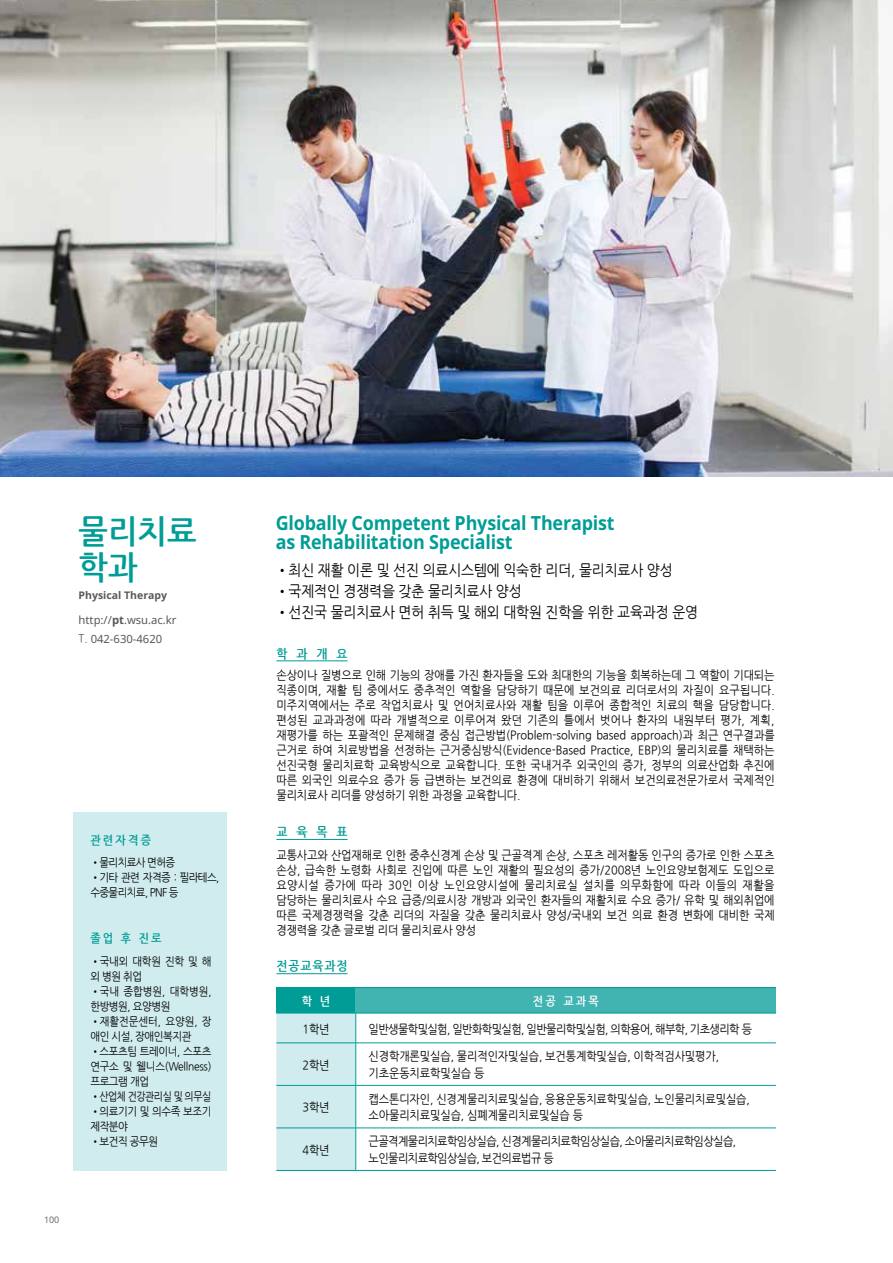
<style>
.page{position:relative;width:893px;height:1263px;background:#fff}
.page>*{position:absolute;margin:0;border:0;box-sizing:border-box;transform-origin:0 0}
.t1{font:700 33px/36px "Nanum Gothic";color:#009d96;scale:.95 1}
.t2{font:700 19.5px/19.5px "Noto Sans UI";letter-spacing:-.01em;color:#009d96;scale:.92 1}
.t3{font:15px "Nanum Gothic";letter-spacing:-.01em;color:#000;scale:.92 1}
.t4{font:700 12.75px "Nanum Gothic";letter-spacing:.77em;color:#009d96;scale:.92 1}
.t5{font:12px/15px "Nanum Gothic";letter-spacing:-.01em;color:#000;text-align:justify;scale:.92 1}
.t6{font:12px/16.5px "Nanum Gothic";letter-spacing:-.05em;color:#000;scale:.92 1}
.t7{font:700 12px "Nanum Gothic";letter-spacing:.2em;color:#009d96;scale:.92 1}
.t8{font:700 12px "Nanum Gothic";color:#fff;scale:.92 1}
.t9{font:11.25px/15px "Nanum Gothic";letter-spacing:-.04em;color:#000;text-align:justify;scale:.92 1}
.t10{font:11.25px/15px "Nanum Gothic";letter-spacing:-.02em;color:#000;scale:.92 1}
.t11{font:11.25px/15px "Nanum Gothic";letter-spacing:-.06em;color:#000;scale:.92 1}
.t12{font:11.25px/18.8px "Noto Sans";color:#58595b}
.t13{font:11.25px/15px "Nanum Gothic";letter-spacing:-.005em;color:#000;scale:.92 1}
.t14{font:700 10.5px "Noto Sans";color:#58595b}
.t15{font:9px "Noto Sans";color:#6d6e71}
.s1{font-weight:700}
.s2{font-family:"Nanum Gothic"}
</style>
<div class="page">
<img style="left:0;top:0;width:893px;height:476px">
<hr style="left:276px;top:660px;width:72px;height:1px;background:#009d96">
<hr style="left:276px;top:839px;width:72px;height:1px;background:#009d96">
<hr style="left:276px;top:973px;width:72px;height:1px;background:#009d96">
<div style="left:276px;top:987px;width:80px;height:26px;background:#009d96"></div>
<div style="left:356px;top:987px;width:420px;height:26px;background:#41b3b0"></div>
<div style="left:276px;top:1014px;width:79px;height:156px;background:#d1ecee"></div>
<svg style="left:356px;top:1014px;width:420px;height:156px"></svg>
<hr style="left:355px;top:1013px;width:1px;height:30px;background:#009d96">
<hr style="left:355px;top:1043px;width:1px;height:42px;background:#009d96">
<hr style="left:355px;top:1085px;width:1px;height:43px;background:#009d96">
<hr style="left:355px;top:1128px;width:1px;height:42px;background:#009d96">
<hr style="left:356px;top:987px;width:420px;height:1px;background:#009d96">
<hr style="left:276px;top:1170px;width:80px;height:1px;background:#009d96">
<hr style="left:356px;top:1170px;width:420px;height:1px;background:#009d96">
<hr style="left:276px;top:1013px;width:80px;height:1px;background:#009d96">
<hr style="left:356px;top:1013px;width:420px;height:1px;background:#009d96">
<hr style="left:276px;top:1042px;width:80px;height:1px;background:#009d96">
<hr style="left:356px;top:1042px;width:420px;height:1px;background:#009d96">
<hr style="left:276px;top:1085px;width:80px;height:1px;background:#009d96">
<hr style="left:356px;top:1085px;width:420px;height:1px;background:#009d96">
<hr style="left:276px;top:1128px;width:80px;height:1px;background:#009d96">
<hr style="left:356px;top:1128px;width:420px;height:1px;background:#009d96">
<div style="left:74px;top:812px;width:153px;height:358px;background:#d1ecee"></div>
<h1 class="t1" style="left:79px;top:514px;width:126px">물리치료 학과</h1>
<p class="t14" style="left:79px;top:588px;width:90px">Physical Therapy</p>
<p class="t12" style="left:79px;top:611px;width:99px">http://<span class="s1">pt</span>.wsu.ac.kr<br><span class="s2">T.</span> 042-630-4620</p>
<p class="t15" style="left:44px;top:1213px;width:17px">100</p>
<p class="t7" style="left:90px;top:834px;width:68px">관련자격증</p>
<p class="t11" style="left:90px;top:855px;width:94px">•물리치료사 면허증</p>
<p class="t11" style="left:90px;top:870px;width:142px">•기타 관련 자격증 : 필라테스, 수중물리치료, PNF 등</p>
<p class="t7" style="left:90px;top:932px;width:79px">졸업 후 진로</p>
<p class="t10" style="left:90px;top:954px;width:133px">•국내외 대학원 진학 및 해 외 병원 취업</p>
<p class="t13" style="left:90px;top:984px;width:133px">•국내 종합병원, 대학병원, 한방병원, 요양병원</p>
<p class="t10" style="left:90px;top:1014px;width:133px">•재활전문센터, 요양원, 장 애인 시설, 장애인복지관</p>
<p class="t9" style="left:90px;top:1044px;width:133px">•스포츠팀 트레이너, 스포츠 연구소 및 웰니스(Wellness) 프로그램 개업</p>
<p class="t9" style="left:90px;top:1089px;width:133px">•산업체 건강관리실 및 의무실</p>
<p class="t9" style="left:90px;top:1104px;width:133px">•의료기기 및 의수족 보조기 제작분야</p>
<p class="t9" style="left:90px;top:1134px;width:75px">•보건직 공무원</p>
<h2 class="t2" style="left:276px;top:512px;width:370px">Globally Competent Physical Therapist as Rehabilitation Specialist</h2>
<p class="t3" style="left:276px;top:563px;width:433px">•최신 재활 이론 및 선진 의료시스템에 익숙한 리더, 물리치료사 양성</p>
<p class="t3" style="left:276px;top:584px;width:269px">•국제적인 경쟁력을 갖춘 물리치료사 양성</p>
<p class="t3" style="left:276px;top:605px;width:461px">•선진국 물리치료사 면허 취득 및 해외 대학원 진학을 위한 교육과정 운영</p>
<p class="t4" style="left:276px;top:647px;width:79px">학과개요</p>
<p class="t5" style="left:276px;top:667px;width:543px">손상이나 질병으로 인해 기능의 장애를 가진 환자들을 도와 최대한의 기능을 회복하는데 그 역할이 기대되는 직종이며, 재활 팀 중에서도 중추적인 역할을 담당하기 때문에 보건의료 리더로서의 자질이 요구됩니다. 미주지역에서는 주로 작업치료사 및 언어치료사와 재활 팀을 이루어 종합적인 치료의 핵을 담당합니다. 편성된 교과과정에 따라 개별적으로 이루어져 왔던 기존의 틀에서 벗어나 환자의 내원부터 평가, 계획, 재평가를 하는 포괄적인 문제해결 중심 접근방법(Problem-solving based approach)과 최근 연구결과를 근거로 하여 치료방법을 선정하는 근거중심방식(Evidence-Based Practice, EBP)의 물리치료를 채택하는 선진국형 물리치료학 교육방식으로 교육합니다. 또한 국내거주 외국인의 증가, 정부의 의료산업화 추진에 따른 외국인 의료수요 증가 등 급변하는 보건의료 환경에 대비하기 위해서 보건의료전문가로서 국제적인 물리치료사 리더를 양성하기 위한 과정을 교육합니다.</p>
<p class="t4" style="left:276px;top:826px;width:79px">교육목표</p>
<p class="t5" style="left:276px;top:848px;width:543px">교통사고와 산업재해로 인한 중추신경계 손상 및 근골격계 손상, 스포츠 레저활동 인구의 증가로 인한 스포츠 손상, 급속한 노령화 사회로 진입에 따른 노인 재활의 필요성의 증가/2008년 노인요양보험제도 도입으로 요양시설 증가에 따라 30인 이상 노인요양시설에 물리치료실 설치를 의무화함에 따라 이들의 재활을 담당하는 물리치료사 수요 급증/의료시장 개방과 외국인 환자들의 재활치료 수요 증가/ 유학 및 해외취업에 따른 국제경쟁력을 갖춘 리더의 자질을 갖춘 물리치료사 양성/국내외 보건 의료 환경 변화에 대비한 국제 경쟁력을 갖춘 글로벌 리더 물리치료사 양성</p>
<p class="t4" style="left:276px;top:960px;width:79px">전공교육과정</p>
<p class="t8" style="left:302px;top:995px;width:32px">학 년</p>
<p class="t8" style="left:533px;top:995px;width:73px">전공 교과목</p>
<p class="t5" style="left:302px;top:1021px;width:31px">1학년</p>
<p class="t6" style="left:369px;top:1021px;width:418px">일반생물학및실험, 일반화학및실험, 일반물리학및실험, 의학용어, 해부학, 기초생리학 등</p>
<p class="t5" style="left:302px;top:1057px;width:31px">2학년</p>
<p class="t5" style="left:369px;top:1048px;width:383px;line-height:16.5px">신경학개론및실습, 물리적인자및실습, 보건통계학및실습, 이학적검사및평가, 기초운동치료학및실습 등</p>
<p class="t5" style="left:302px;top:1100px;width:31px">3학년</p>
<p class="t5" style="left:369px;top:1091px;width:416px;line-height:16.5px">캡스톤디자인, 신경계물리치료및실습, 응용운동치료학및실습, 노인물리치료및실습, 소아물리치료및실습, 심폐계물리치료및실습 등</p>
<p class="t5" style="left:302px;top:1142px;width:31px">4학년</p>
<p class="t6" style="left:369px;top:1133px;width:401px">근골격계물리치료학임상실습, 신경계물리치료학임상실습, 소아물리치료학임상실습, 노인물리치료학임상실습, 보건의료법규 등</p>
</div>
